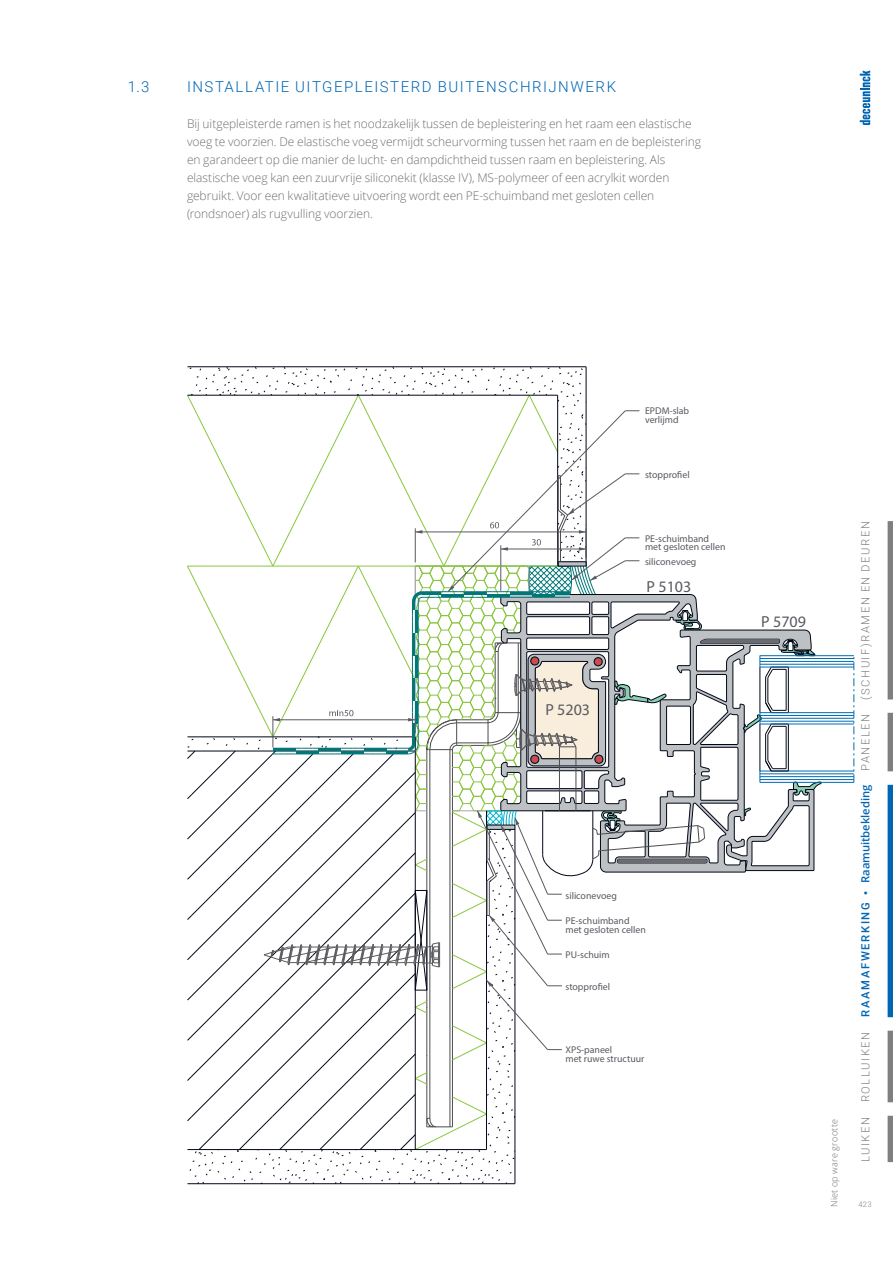
<style>
.page{position:relative;width:893px;height:1263px;background:#fff}
.page>*{position:absolute;margin:0;border:0;box-sizing:border-box;transform-origin:0 0}
.t1{font:16.05px "Myriad Pro";color:#585a61}
.t2{font:300 15px "Roboto";letter-spacing:.1em;color:#0066b3}
.t3{font:300 12px/18px "Open Sans";letter-spacing:-.005em;color:#6d6e70}
.t4{font:300 11.25px "Roboto";letter-spacing:.135em;color:#7d7f80}
.t5{font:600 11.25px "Open Sans";letter-spacing:-.005em;color:#0066b3}
.t6{font:500 11.25px "Roboto";letter-spacing:.145em;color:#0066b3}
.t7{font:9.9px/8.9px "Myriad Pro";color:#585a61}
.t8{font:300 9px "Open Sans";letter-spacing:.035em;color:#6d6e70}
.t9{font:300 7.5px "Roboto";color:#7d7f80}
.s1{font-family:"Roboto";font-weight:300;color:#7d7f80}
</style>
<div class="page">
<svg style="left:860px;top:70px;width:11px;height:55px"></svg>
<div style="left:887px;top:1116px;width:6px;height:46px;background:#7d7f80"></div>
<div style="left:887px;top:1031px;width:6px;height:71px;background:#7d7f80"></div>
<div style="left:887px;top:785px;width:6px;height:232px;background:#0066b3"></div>
<div style="left:887px;top:713px;width:6px;height:58px;background:#7d7f80"></div>
<div style="left:887px;top:521px;width:6px;height:179px;background:#7d7f80"></div>
<svg style="left:187px;top:367px;width:667px;height:817px"></svg>
<p class="t2" style="left:128px;top:78px;width:23px">1.3</p>
<p class="t2" style="left:187px;top:78px;width:431px">INSTALLATIE UITGEPLEISTERD BUITENSCHRIJNWERK</p>
<p class="t3" style="left:187px;top:114px;width:515px">Bij uitgepleisterde ramen is het noodzakelijk tussen de bepleistering en het raam een elastische voeg te voorzien. De elastische voeg vermijdt scheurvorming tussen het raam en de bepleistering en garandeert op die manier de lucht- en dampdichtheid tussen raam en bepleistering. Als elastische voeg kan een zuurvrije siliconekit (klasse IV), MS-polymeer of een acrylkit worden gebruikt. Voor een kwalitatieve uitvoering wordt een PE-schuimband met gesloten cellen (rondsnoer) als rugvulling voorzien.</p>
<p class="t7" style="left:645px;top:407px;width:46px">EPDM-slab verlijmd</p>
<p class="t7" style="left:645px;top:471px;width:46px">stopprofiel</p>
<p class="t7" style="left:645px;top:534px;width:82px">PE-schuimband met gesloten cellen</p>
<p class="t7" style="left:645px;top:558px;width:53px">siliconevoeg</p>
<h1 class="t1" style="left:545px;top:704px;width:46px">P 5203</h1>
<h1 class="t1" style="left:646px;top:580px;width:46px">P 5103</h1>
<p class="t7" style="left:565px;top:891px;width:53px">siliconevoeg</p>
<p class="t7" style="left:565px;top:917px;width:82px">PE-schuimband met gesloten cellen</p>
<p class="t7" style="left:565px;top:951px;width:46px">PU-schuim</p>
<p class="t7" style="left:565px;top:983px;width:46px">stopprofiel</p>
<p class="t7" style="left:565px;top:1046px;width:80px">XPS-paneel<br>met ruwe structuur</p>
<h1 class="t1" style="left:761px;top:616px;width:46px">P 5709</h1>
<p class="t8" style="left:828px;top:1207px;width:90px;rotate:-90deg">Niet op ware grootte</p>
<p class="t4" style="left:859px;top:700px;width:180px;rotate:-90deg">(SCHUIF)RAMEN EN DEUREN</p>
<p class="t5" style="left:857px;top:883px;width:171px;rotate:-90deg">Raamuitbekleding <span class="s1">PANELEN</span></p>
<p class="t6" style="left:859px;top:1017px;width:116px;rotate:-90deg">RAAMAFWERKING</p>
<p class="t4" style="left:859px;top:1102px;width:72px;rotate:-90deg">ROLLUIKEN</p>
<p class="t4" style="left:859px;top:1162px;width:47px;rotate:-90deg">LUIKEN</p>
<p class="t9" style="left:858px;top:1200px;width:15px">423</p>
</div>
